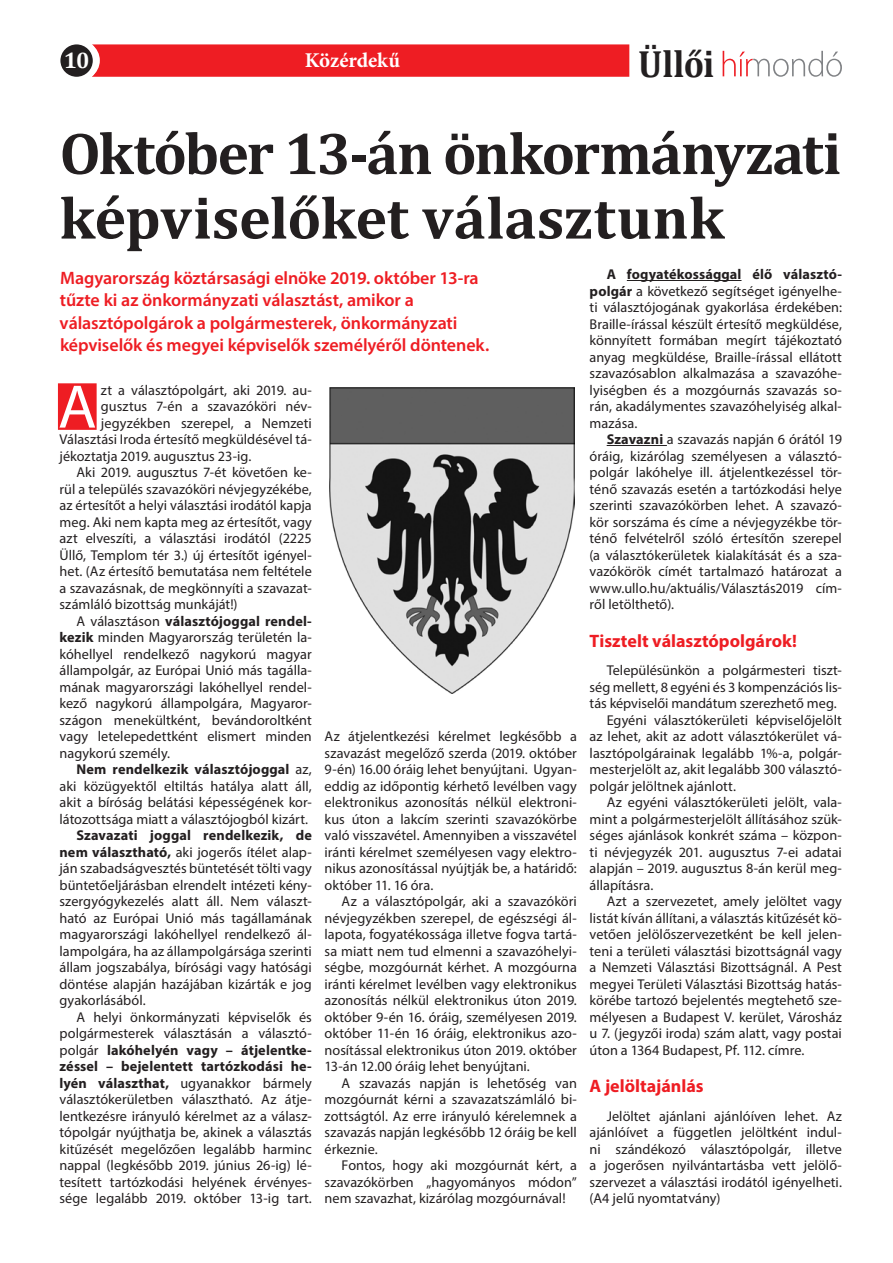
<style>
.page{position:relative;width:893px;height:1263px;background:#fff}
.page>*{position:absolute;margin:0;border:0;box-sizing:border-box;transform-origin:0 0}
.Elso_bekezdes{font:61.95px "Myriad Pro";color:#fff}
.Nagy_cím{font:700 60px/64.5px "Cambria";letter-spacing:-.015em;color:#231f20}
.t1{font:700 38.1px "Cambria";letter-spacing:-.015em;color:#231f20;scale:.94 1}
.t2{font:700 22.5px "Cambria";color:#fff}
.t3{font:700 21px "Minion Pro";letter-spacing:-.005em;color:#fff}
.Lead{font:600 18px/22.5px "Myriad Pro";letter-spacing:-.005em;color:#ee1d23}
.Köztes_cím{font:700 18px "Myriad Pro";color:#ee1d23}
.Elso_bekezdes-2{font:14.25px/16.5px "Myriad Pro";color:#231f20;text-align:justify}
.s1{font-weight:700}
</style>
<div class="page">
<div style="left:92px;top:44px;width:537px;height:33px;background:#ee1d23"></div>
<svg style="left:57px;top:41px;width:39px;height:39px"></svg>
<div style="left:54px;top:38px;width:45px;height:45px;border:6px solid #fff;border-radius:50%"></div>
<svg style="left:723px;top:51px;width:119px;height:26px"></svg>
<div style="left:58px;top:383px;width:39px;height:47px;background:#ee1d23"></div>
<img style="left:330px;top:388px;width:245px;height:305px">
<hr style="left:627px;top:280px;width:114px;height:1px;background:#231f20">
<hr style="left:607px;top:445px;width:60px;height:1px;background:#231f20">
<h3 class="t2" style="left:64px;top:44px;width:27px">10</h3>
<h3 class="t1" style="left:638px;top:37px;width:83px">Üllői</h3>
<p class="t3" style="left:305px;top:45px;width:97px">Közérdekű</p>
<p class="Nagy_cím" style="left:60px;top:119px;width:783px">Október 13-án önkormányzati képviselőket választunk</p>
<p class="Lead" style="left:60px;top:266px;width:431px">Magyarország köztársasági elnöke 2019. október 13-ra tűzte ki az önkormányzati választást, amikor a választópolgárok a polgármesterek, önkormányzati képviselők és megyei képviselők személyéről döntenek.</p>
<p class="Elso_bekezdes" style="left:58px;top:369px;width:40px">A</p>
<p class="Elso_bekezdes-2" style="left:101px;top:381px;width:212px">zt a választópolgárt, aki 2019. au-</p>
<p class="Elso_bekezdes-2" style="left:101px;top:398px;width:212px">gusztus 7-én a szavazóköri név-</p>
<p class="Elso_bekezdes-2" style="left:101px;top:414px;width:212px">jegyzékben szerepel, a Nemzeti</p>
<p class="Elso_bekezdes-2" style="left:60px;top:431px;width:254px">Választási Iroda értesítő megküldésével tá-</p>
<p class="Elso_bekezdes-2" style="left:60px;top:447px;width:194px">jékoztatja 2019. augusztus 23-ig.</p>
<p class="Elso_bekezdes-2" style="left:60px;top:464px;width:254px;text-indent:17px">Aki 2019. augusztus 7-ét követően ke&shy;rül a település szavazóköri névjegyzékébe, az értesítőt a helyi választási irodától kapja meg. Aki nem kapta meg az értesítőt, vagy azt elveszíti, a választási irodától (2225<br>Üllő, Templom tér 3.) új értesítőt igényel&shy;het. (Az értesítő bemutatása nem feltétele a szavazásnak, de megkönnyíti a szavazat&shy;számláló bizottság munkáját!)</p>
<p class="Elso_bekezdes-2" style="left:60px;top:612px;width:254px;text-indent:17px">A választáson <span class="s1">választójoggal rendel&shy;kezik</span> minden Magyarország területén la&shy;kóhellyel rendelkező nagykorú magyar állampolgár, az Európai Unió más tagálla&shy;mának magyarországi lakóhellyel rendel&shy;kező nagykorú állampolgára, Magyaror&shy;szágon menekültként, bevándoroltként vagy letelepedettként elismert minden nagykorú személy.</p>
<p class="Elso_bekezdes-2" style="left:60px;top:761px;width:254px;text-indent:17px"><span class="s1">Nem rendelkezik választójoggal</span> az, aki közügyektől eltiltás hatálya alatt áll, akit a bíróság belátási képességének kor&shy;látozottsága miatt a választójogból kizárt.</p>
<p class="Elso_bekezdes-2" style="left:60px;top:827px;width:254px;text-indent:17px"><span class="s1">Szavazati joggal rendelkezik, de nem választható,</span> aki jogerős ítélet alap&shy;ján szabadságvesztés büntetését tölti vagy büntetőeljárásban elrendelt intézeti kény&shy;szergyógykezelés alatt áll. Nem választ&shy;ható az Európai Unió más tagállamának magyarországi lakóhellyel rendelkező ál&shy;lampolgára, ha az állampolgársága szerinti állam jogszabálya, bírósági vagy hatósági döntése alapján hazájában kizárták e jog gyakorlásából.</p>
<p class="Elso_bekezdes-2" style="left:60px;top:1008px;width:254px;text-indent:17px">A helyi önkormányzati képviselők és polgármesterek választásán a választó&shy;polgár <span class="s1">lakóhelyén vagy – átjelentke&shy;zéssel – bejelentett tartózkodási he&shy;lyén választhat,</span> ugyanakkor bármely választókerületben választható. Az átje&shy;lentkezésre irányuló kérelmet az a válasz&shy;tópolgár nyújthatja be, akinek a választás kitűzését megelőzően legalább harminc nappal (legkésőbb 2019. június 26-ig) lé&shy;tesített tartózkodási helyének érvényes&shy;sége legalább 2019. október 13-ig tart.</p>
<p class="Elso_bekezdes-2" style="left:325px;top:728px;width:254px">Az átjelentkezési kérelmet legkésőbb a szavazást megelőző szerda (2019. október 9-én) 16.00 óráig lehet benyújtani. Ugyan&shy;eddig az időpontig kérhető levélben vagy elektronikus azonosítás nélkül elektroni&shy;kus úton a lakcím szerinti szavazókörbe való visszavétel. Amennyiben a visszavétel iránti kérelmet személyesen vagy elektro&shy;nikus azonosítással nyújtják be, a határidő: október 11. 16 óra.</p>
<p class="Elso_bekezdes-2" style="left:325px;top:893px;width:254px;text-indent:17px">Az a választópolgár, aki a szavazóköri névjegyzékben szerepel, de egészségi ál&shy;lapota, fogyatékossága illetve fogva tartá&shy;sa miatt nem tud elmenni a szavazóhelyi&shy;ségbe, mozgóurnát kérhet. A mozgóurna iránti kérelmet levélben vagy elektronikus azonosítás nélkül elektronikus úton 2019. október 9-én 16. óráig, személyesen 2019. október 11-én 16 óráig, elektronikus azo&shy;nosítással elektronikus úton 2019. október 13-án 12.00 óráig lehet benyújtani.</p>
<p class="Elso_bekezdes-2" style="left:325px;top:1074px;width:254px;text-indent:17px">A szavazás napján is lehetőség van mozgóurnát kérni a szavazatszámláló bi&shy;zottságtól. Az erre irányuló kérelemnek a szavazás napján legkésőbb 12 óráig be kell érkeznie.</p>
<p class="Elso_bekezdes-2" style="left:325px;top:1157px;width:254px;text-indent:17px">Fontos, hogy aki mozgóurnát kért, a szavazókörben „hagyományos módon” nem szavazhat, kizárólag mozgóurnával!</p>
<p class="Elso_bekezdes-2" style="left:590px;top:266px;width:254px;text-indent:17px"><span class="s1">A fogyatékossággal élő választó&shy;polgár</span> a következő segítséget igényelhe&shy;ti választójogának gyakorlása érdekében:<br>Braille-írással készült értesítő megküldése, könnyített formában megírt tájékoztató anyag megküldése, Braille-írással ellátott szavazósablon alkalmazása a szavazóhe&shy;lyiségben és a mozgóurnás szavazás so&shy;rán, akadálymentes szavazóhelyiség alkal&shy;mazása.</p>
<p class="Elso_bekezdes-2" style="left:590px;top:431px;width:254px;text-indent:17px"><span class="s1">Szavazni</span> a szavazás napján 6 órától 19 óráig, kizárólag személyesen a választó&shy;polgár lakóhelye ill. átjelentkezéssel tör&shy;ténő szavazás esetén a tartózkodási helye szerinti szavazókörben lehet. A szavazó&shy;kör sorszáma és címe a névjegyzékbe tör&shy;ténő felvételről szóló értesítőn szerepel (a választókerületek kialakítását és a sza&shy;vazókörök címét tartalmazó határozat a www.ullo.hu/aktuális/Választás2019 cím&shy;ről letölthető).</p>
<p class="Köztes_cím" style="left:590px;top:629px;width:209px">Tisztelt választópolgárok!</p>
<p class="Elso_bekezdes-2" style="left:590px;top:662px;width:254px;text-indent:17px">Településünkön a polgármesteri tiszt&shy;ség mellett, 8 egyéni és 3 kompenzációs lis&shy;tás képviselői mandátum szerezhető meg.</p>
<p class="Elso_bekezdes-2" style="left:590px;top:711px;width:254px;text-indent:17px">Egyéni választókerületi képviselőjelölt az lehet, akit az adott választókerület vá&shy;lasztópolgárainak legalább 1%-a, polgár&shy;mesterjelölt az, akit legalább 300 választó&shy;polgár jelöltnek ajánlott.</p>
<p class="Elso_bekezdes-2" style="left:590px;top:794px;width:254px;text-indent:17px">Az egyéni választókerületi jelölt, vala&shy;mint a polgármesterjelölt állításához szük&shy;séges ajánlások konkrét száma – közpon&shy;ti névjegyzék 201. augusztus 7-ei adatai alapján – 2019. augusztus 8-án kerül meg&shy;állapításra.</p>
<p class="Elso_bekezdes-2" style="left:590px;top:893px;width:254px;text-indent:17px">Azt a szervezetet, amely jelöltet vagy listát kíván állítani, a választás kitűzését kö&shy;vetően jelölőszervezetként be kell jelen&shy;teni a területi választási bizottságnál vagy a Nemzeti Választási Bizottságnál. A Pest megyei Területi Választási Bizottság hatás&shy;körébe tartozó bejelentés megtehető sze&shy;mélyesen a Budapest V. kerület, Városház u 7. (jegyzői iroda) szám alatt, vagy postai úton a 1364 Budapest, Pf. 112. címre.</p>
<p class="Köztes_cím" style="left:590px;top:1074px;width:115px">A jelöltajánlás</p>
<p class="Elso_bekezdes-2" style="left:590px;top:1107px;width:254px;text-indent:17px">Jelöltet ajánlani ajánlóíven lehet. Az ajánlóívet a független jelöltként indul&shy;ni szándékozó választópolgár, illetve a jogerősen nyilvántartásba vett jelölő&shy;szervezet a választási irodától igényelheti. (A4 jelű nyomtatvány)</p>
</div>
